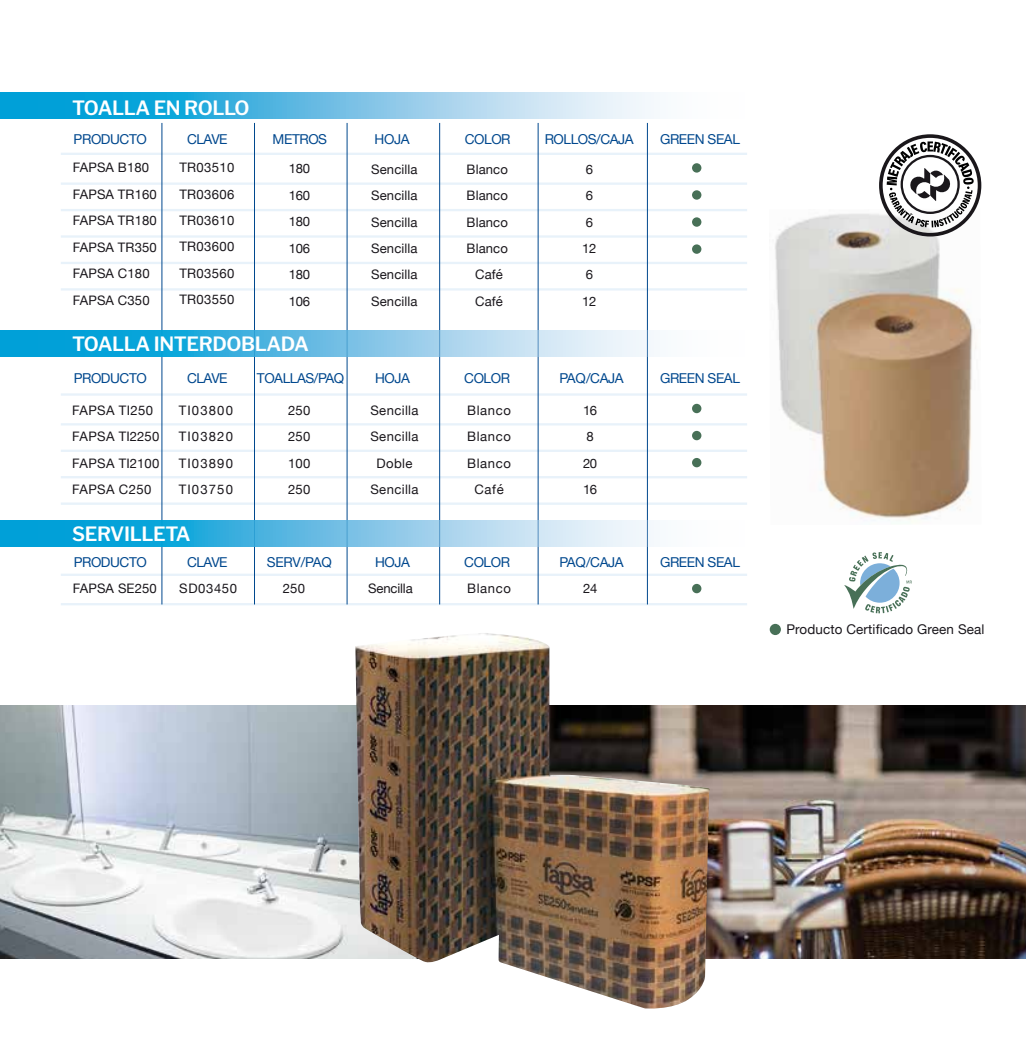
<style>
.page{position:relative;width:1026px;height:1041px;background:#fff}
.page>*{position:absolute;margin:0;border:0;box-sizing:border-box;transform-origin:0 0}
.t1{font:600 19.6px "Libre Franklin";letter-spacing:-.02em;color:#fff}
.t2{font:13.65px "Helvetica Neue";letter-spacing:-.03em;color:#00488e}
.t3{font:13.47px "Helvetica Neue";letter-spacing:.01em;color:#1a171c}
.t4{font:13.12px/26.4px "Helvetica Neue";letter-spacing:.01em;color:#1a171c;text-align:justify}
.t5{font:13.12px/26.4px "Helvetica Neue";letter-spacing:.03em;color:#1a171c}
.t6{font:13.12px/26.4px "Helvetica Neue";letter-spacing:.05em;color:#1a171c;text-align:center}
.t7{font:13.12px "Helvetica Neue";letter-spacing:-.01em;color:#1a171c}
</style>
<div class="page">
<img style="left:711px;top:706px;width:315px;height:252px">
<img style="left:0;top:706px;width:355px;height:252px">
<svg style="left:844px;top:552px;width:68px;height:62px"></svg>
<div style="left:769px;top:624px;width:12px;height:11px;background:#487057;border-radius:50%"></div>
<svg style="left:0;top:93px;width:654px;height:26px;background:#6cc2e6"></svg>
<hr style="left:61px;top:182px;width:686px;height:3px;background:#e8f2fa">
<hr style="left:61px;top:209px;width:686px;height:2px;background:#e8f2fa">
<hr style="left:61px;top:235px;width:686px;height:3px;background:#e8f2fa">
<hr style="left:61px;top:262px;width:686px;height:2px;background:#e8f2fa">
<hr style="left:61px;top:288px;width:686px;height:3px;background:#e8f2fa">
<hr style="left:61px;top:153px;width:686px;height:2px;background:#e8f2fa">
<hr style="left:61px;top:423px;width:686px;height:3px;background:#e8f2fa">
<hr style="left:61px;top:450px;width:686px;height:2px;background:#e8f2fa">
<hr style="left:61px;top:476px;width:686px;height:2px;background:#e8f2fa">
<hr style="left:61px;top:503px;width:686px;height:2px;background:#e8f2fa">
<hr style="left:61px;top:393px;width:686px;height:3px;background:#e8f2fa">
<hr style="left:61px;top:603px;width:686px;height:2px;background:#e8f2fa">
<hr style="left:61px;top:574px;width:686px;height:2px;background:#e8f2fa">
<div style="left:692px;top:163px;width:9px;height:10px;background:#487057;border-radius:50%"></div>
<div style="left:692px;top:190px;width:9px;height:10px;background:#487057;border-radius:50%"></div>
<div style="left:692px;top:217px;width:9px;height:10px;background:#487057;border-radius:50%"></div>
<div style="left:692px;top:244px;width:9px;height:10px;background:#487057;border-radius:50%"></div>
<div style="left:692px;top:404px;width:9px;height:9px;background:#487057;border-radius:50%"></div>
<div style="left:692px;top:431px;width:9px;height:9px;background:#487057;border-radius:50%"></div>
<div style="left:692px;top:458px;width:9px;height:9px;background:#487057;border-radius:50%"></div>
<div style="left:692px;top:584px;width:9px;height:9px;background:#487057;border-radius:50%"></div>
<hr style="left:162px;top:123px;width:1px;height:481px;background:#00488e">
<hr style="left:254px;top:123px;width:1px;height:481px;background:#00488e">
<hr style="left:347px;top:123px;width:1px;height:481px;background:#00488e">
<hr style="left:439px;top:123px;width:1px;height:481px;background:#00488e">
<hr style="left:538px;top:123px;width:1px;height:481px;background:#00488e">
<hr style="left:647px;top:123px;width:1px;height:481px;background:#00488e">
<svg style="left:0;top:330px;width:654px;height:26px;background:#6bc1e5"></svg>
<svg style="left:0;top:520px;width:654px;height:27px;background:#6bc2e5"></svg>
<img style="left:775px;top:213px;width:202px;height:310px">
<svg style="left:879px;top:134px;width:102px;height:103px"></svg>
<img style="left:355px;top:633px;width:356px;height:376px">
<h1 class="t1" style="left:72px;top:96px;width:179px">TOALLA EN ROLLO</h1>
<p class="t2" style="left:74px;top:130px;width:75px">PRODUCTO</p>
<p class="t2" style="left:187px;top:130px;width:42px">CLAVE</p>
<p class="t2" style="left:273px;top:130px;width:56px">METROS</p>
<p class="t2" style="left:374px;top:130px;width:36px">HOJA</p>
<p class="t2" style="left:465px;top:130px;width:47px">COLOR</p>
<p class="t2" style="left:544px;top:130px;width:91px">ROLLOS/CAJA</p>
<p class="t2" style="left:660px;top:130px;width:81px">GREEN SEAL</p>
<p class="t4" style="left:73px;top:155px;width:85px;text-align:left">FAPSA B180<br>FAPSA TR160<br>FAPSA TR180<br>FAPSA TR350<br>FAPSA C180<br>FAPSA C350</p>
<p class="t4" style="left:179px;top:155px;width:57px">TR03510<br>TR03606<br>TR03610<br>TR03600<br>TR03560<br>TR03550</p>
<p class="t4" style="left:289px;top:156px;width:23px">180<br>160<br>180<br>106<br>180<br>106</p>
<h1 class="t1" style="left:72px;top:332px;width:238px">TOALLA INTERDOBLADA</h1>
<p class="t4" style="left:371px;top:157px;width:48px">Sencilla Sencilla Sencilla Sencilla Sencilla Sencilla</p>
<p class="t4" style="left:466px;top:157px;width:43px;text-align:center">Blanco<br>Blanco<br>Blanco<br>Blanco<br>Café<br>Café</p>
<p class="t4" style="left:582px;top:157px;width:16px;text-align:left">6<br>6<br>6<br>12<br>6<br>12</p>
<p class="t2" style="left:74px;top:368px;width:75px">PRODUCTO</p>
<p class="t2" style="left:187px;top:368px;width:42px">CLAVE</p>
<p class="t2" style="left:257px;top:368px;width:89px">TOALLAS/PAQ</p>
<p class="t2" style="left:375px;top:368px;width:36px">HOJA</p>
<p class="t2" style="left:464px;top:368px;width:47px">COLOR</p>
<p class="t2" style="left:559px;top:368px;width:66px">PAQ/CAJA</p>
<p class="t2" style="left:660px;top:368px;width:81px">GREEN SEAL</p>
<p class="t4" style="left:288px;top:398px;width:24px">250<br>250<br>100<br>250</p>
<p class="t5" style="left:370px;top:398px;width:50px;text-align:center">Sencilla<br>Sencilla<br>Doble<br>Sencilla</p>
<p class="t4" style="left:583px;top:398px;width:16px;text-align:left">16<br>8<br>20<br>16</p>
<p class="t5" style="left:72px;top:398px;width:88px">FAPSA TI250<br>FAPSA TI2250<br>FAPSA TI2100<br>FAPSA C250</p>
<p class="t4" style="left:179px;top:398px;width:56px">TI03800<br>TI03820<br>TI03890<br>TI03750</p>
<p class="t6" style="left:467px;top:398px;width:45px">Blanco<br>Blanco<br>Blanco<br>Café</p>
<h1 class="t1" style="left:72px;top:522px;width:120px">SERVILLETA</h1>
<p class="t2" style="left:74px;top:552px;width:75px">PRODUCTO</p>
<p class="t2" style="left:187px;top:552px;width:42px">CLAVE</p>
<p class="t2" style="left:267px;top:552px;width:67px">SERV/PAQ</p>
<p class="t2" style="left:375px;top:552px;width:36px">HOJA</p>
<p class="t2" style="left:464px;top:552px;width:47px">COLOR</p>
<p class="t2" style="left:559px;top:552px;width:66px">PAQ/CAJA</p>
<p class="t2" style="left:660px;top:552px;width:81px">GREEN SEAL</p>
<p class="t4" style="left:73px;top:576px;width:85px">FAPSA SE250</p>
<p class="t6" style="left:179px;top:576px;width:59px">SD03450</p>
<p class="t4" style="left:283px;top:576px;width:24px">250</p>
<p class="t7" style="left:368px;top:579px;width:46px">Sencilla</p>
<p class="t4" style="left:583px;top:576px;width:16px">24</p>
<p class="t4" style="left:467px;top:576px;width:45px">Blanco</p>
<p class="t3" style="left:786px;top:619px;width:199px">Producto Certificado Green Seal</p>
</div>
